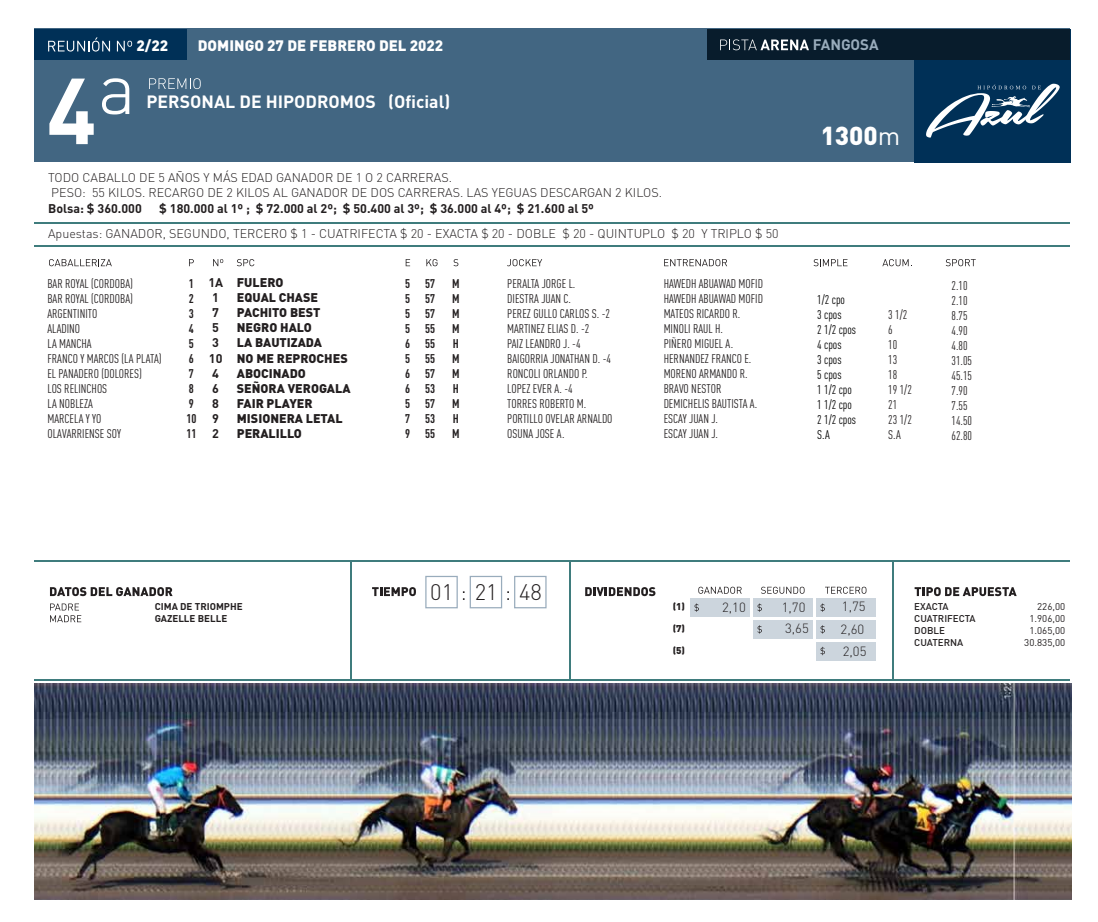
<style>
.page{position:relative;width:1098px;height:922px;background:#fff}
.page>*{position:absolute;margin:0;border:0;box-sizing:border-box;transform-origin:0 0}
.t1{font:700 92px "DIN Pro";color:#fff}
.t2{font:900 25.62px "DIN Pro";color:#fff}
.t3{font:300 22.25px "DIN Pro";color:#231f20}
.t4{font:700 17.62px "DIN Pro";color:#fff}
.t5{font:900 15px "DIN Pro";color:#fff}
.t6{font:700 15px "DIN Pro";color:#99acbc}
.t7{font:300 13.25px/22.4px "DIN Pro";color:#231f20}
.t8{font:12.5px/15px "FFDIN Pro Cond";color:#231f20}
.t9{font:300 12.5px/15px "DIN Pro";color:#231f20}
.t10{font:900 12.5px/15px "DIN Pro";color:#231f20}
.t11{font:700 12.5px/15px "DIN Pro";color:#231f20}
.t12{font:12.5px/15px "FFDIN Pro Cond";color:#000}
.t13{font:700 12.5px/15px "FFDIN Pro Cond";color:#231f20;text-align:justify}
.t14{font:9.75px/11.8px "DIN Pro";color:#231f20;text-align:right}
.t15{font:500 9.75px/11.8px "DIN Pro";color:#231f20}
.t16{font:700 9.75px/11.8px "DIN Pro";color:#231f20}
.t17{font:900 9.75px "DIN Pro";color:#231f20}
.s1{font-weight:400}
</style>
<div class="page">
<div style="left:34px;top:28px;width:1036px;height:133px;background:#426682"></div>
<div style="left:914px;top:29px;width:156px;height:134px;background:#003057"></div>
<div style="left:34px;top:29px;width:154px;height:31px;background:#003057"></div>
<div style="left:707px;top:29px;width:363px;height:31px;background:#081c2c"></div>
<hr style="left:34px;top:560px;width:1036px;height:1px;background:#3f7c7d">
<hr style="left:34px;top:679px;width:1036px;height:1px;background:#3f7c7d">
<hr style="left:569px;top:560px;width:1px;height:120px;background:#3f7c7d">
<hr style="left:350px;top:560px;width:1px;height:120px;background:#3f7c7d">
<hr style="left:892px;top:560px;width:1px;height:120px;background:#3f7c7d">
<div style="left:425px;top:575px;width:33px;height:33px;border:1px solid #99acbc"></div>
<div style="left:469px;top:575px;width:33px;height:33px;border:1px solid #99acbc"></div>
<div style="left:514px;top:575px;width:32px;height:33px;border:1px solid #99acbc"></div>
<hr style="left:34px;top:222px;width:1036px;height:1px;background:#3f7c7d">
<hr style="left:34px;top:245px;width:1036px;height:2px;background:#3f7c7d">
<svg style="left:48px;top:37px;width:62px;height:15px"></svg>
<svg style="left:117px;top:41px;width:15px;height:10px"></svg>
<svg style="left:720px;top:39px;width:89px;height:11px"></svg>
<svg style="left:102px;top:78px;width:27px;height:36px"></svg>
<svg style="left:149px;top:78px;width:52px;height:11px"></svg>
<svg style="left:49px;top:259px;width:63px;height:7px"></svg>
<svg style="left:237px;top:259px;width:17px;height:7px"></svg>
<svg style="left:507px;top:259px;width:35px;height:7px"></svg>
<svg style="left:664px;top:259px;width:63px;height:7px"></svg>
<svg style="left:813px;top:259px;width:34px;height:7px"></svg>
<svg style="left:945px;top:259px;width:30px;height:7px"></svg>
<svg style="left:882px;top:259px;width:27px;height:7px"></svg>
<svg style="left:189px;top:259px;width:5px;height:7px"></svg>
<svg style="left:406px;top:259px;width:4px;height:7px"></svg>
<svg style="left:426px;top:259px;width:11px;height:7px"></svg>
<svg style="left:453px;top:259px;width:5px;height:7px"></svg>
<svg style="left:213px;top:259px;width:10px;height:7px"></svg>
<svg style="left:372px;top:587px;width:44px;height:9px"></svg>
<svg style="left:50px;top:587px;width:123px;height:9px"></svg>
<svg style="left:585px;top:587px;width:70px;height:9px"></svg>
<svg style="left:914px;top:587px;width:102px;height:9px"></svg>
<svg style="left:698px;top:586px;width:43px;height:7px"></svg>
<svg style="left:761px;top:586px;width:43px;height:7px"></svg>
<svg style="left:825px;top:586px;width:41px;height:7px"></svg>
<div style="left:690px;top:598px;width:59px;height:18px;background:#ccd5dd"></div>
<svg style="left:694px;top:603px;width:5px;height:8px"></svg>
<div style="left:753px;top:598px;width:59px;height:18px;background:#ccd5dd"></div>
<svg style="left:757px;top:603px;width:5px;height:8px"></svg>
<div style="left:816px;top:598px;width:59px;height:18px;background:#ccd5dd"></div>
<svg style="left:820px;top:603px;width:5px;height:8px"></svg>
<div style="left:753px;top:619px;width:59px;height:19px;background:#ccd5dd"></div>
<svg style="left:757px;top:625px;width:5px;height:8px"></svg>
<div style="left:816px;top:619px;width:59px;height:19px;background:#ccd5dd"></div>
<svg style="left:820px;top:625px;width:5px;height:8px"></svg>
<div style="left:816px;top:641px;width:59px;height:19px;background:#ccd5dd"></div>
<svg style="left:820px;top:646px;width:5px;height:9px"></svg>
<svg style="left:50px;top:603px;width:31px;height:19px"></svg>
<svg style="left:926px;top:84px;width:133px;height:53px"></svg>
<img style="left:34px;top:683px;width:1037px;height:216px">
<h1 class="t1" style="left:47px;top:48px;width:51px">4</h1>
<p class="t5" style="left:137px;top:36px;width:33px">2/22</p>
<p class="t5" style="left:198px;top:36px;width:247px">DOMINGO 27 DE FEBRERO DEL 2022</p>
<p class="t6" style="left:813px;top:35px;width:67px">FANGOSA</p>
<h3 class="t4" style="left:147px;top:89px;width:305px">PERSONAL DE HIPODROMOS (Oficial)</h3>
<h2 class="t2" style="left:820px;top:118px;width:81px">1300<span class="s1">m</span></h2>
<p class="t9" style="left:48px;top:169px;width:615px">TODO CABALLO DE 5 AÑOS Y MÁS EDAD GANADOR DE 1 O 2 CARRERAS.<br>PESO: 55 KILOS. RECARGO DE 2 KILOS AL GANADOR DE DOS CARRERAS. LAS YEGUAS DESCARGAN 2 KILOS.</p>
<p class="t11" style="left:48px;top:201px;width:95px">Bolsa: $ 360.000</p>
<p class="t11" style="left:159px;top:201px;width:436px">$ 180.000 al 1º ; $ 72.000 al 2º; $ 50.400 al 3º; $ 36.000 al 4º; $ 21.600 al 5º</p>
<p class="t9" style="left:48px;top:226px;width:732px">Apuestas: GANADOR, SEGUNDO, TERCERO $ 1 - CUATRIFECTA $ 20 - EXACTA $ 20 - DOBLE $ 20 - QUINTUPLO $ 20 Y TRIPLO $ 50</p>
<p class="t8" style="left:47px;top:275px;width:116px">BAR ROYAL (CORDOBA)<br>BAR ROYAL (CORDOBA)<br>ARGENTINITO<br>ALADINO<br>LA MANCHA<br>FRANCO Y MARCOS (LA PLATA)<br>EL PANADERO (DOLORES)<br>LOS RELINCHOS<br>LA NOBLEZA<br>MARCELA Y YO<br>OLAVARRIENSE SOY</p>
<p class="t13" style="left:186px;top:275px;width:12px;text-align:left">1<br>2<br>3<br>4<br>5<br>6<br>7<br>8<br>9<br>10<br>11</p>
<p class="t11" style="left:208px;top:275px;width:16px">1A<br>1<br>7<br>5<br>3<br>10<br>4<br>6<br>8<br>9<br>2</p>
<p class="t10" style="left:237px;top:275px;width:115px">FULERO<br>EQUAL CHASE<br>PACHITO BEST<br>NEGRO HALO<br>LA BAUTIZADA<br>NO ME REPROCHES<br>ABOCINADO<br>SEÑORA VEROGALA<br>FAIR PLAYER<br>MISIONERA LETAL<br>PERALILLO</p>
<p class="t13" style="left:405px;top:275px;width:7px">5<br>5<br>5<br>5<br>6<br>5<br>6<br>6<br>5<br>7<br>9</p>
<p class="t13" style="left:425px;top:275px;width:12px">57<br>57<br>57<br>55<br>55<br>55<br>57<br>53<br>57<br>53<br>55</p>
<p class="t13" style="left:452px;top:275px;width:9px">M M M M H M M H M H M</p>
<p class="t8" style="left:507px;top:275px;width:107px">PERALTA JORGE L.<br>DIESTRA JUAN C.<br>PEREZ GULLO CARLOS S. -2<br>MARTINEZ ELIAS D. -2<br>PAIZ LEANDRO J. -4<br>BAIGORRIA JONATHAN D. -4<br>RONCOLI ORLANDO P.<br>LOPEZ EVER A. -4<br>TORRES ROBERTO M.<br>PORTILLO OVELAR ARNALDO<br>OSUNA JOSE A.</p>
<p class="t8" style="left:663px;top:275px;width:101px">HAWEDH ABUAWAD MOFID<br>HAWEDH ABUAWAD MOFID<br>MATEOS RICARDO R.<br>MINOLI RAUL H.<br>PIÑERO MIGUEL A.<br>HERNANDEZ FRANCO E.<br>MORENO ARMANDO R.<br>BRAVO NESTOR<br>DEMICHELIS BAUTISTA A.<br>ESCAY JUAN J.<br>ESCAY JUAN J.</p>
<p class="t12" style="left:817px;top:291px;width:40px">1/2 cpo<br>3 cpos<br>2 1/2 cpos<br>4 cpos<br>3 cpos<br>5 cpos<br>1 1/2 cpo<br>1 1/2 cpo<br>2 1/2 cpos<br>S.A</p>
<p class="t8" style="left:888px;top:306px;width:25px">3 1/2<br>6<br>10<br>13<br>18<br>19 1/2<br>21<br>23 1/2<br>S.A</p>
<p class="t8" style="left:951px;top:276px;width:22px">2.10<br>2.10<br>8.75<br>4.90<br>4.80<br>31.05<br>45.15<br>7.90<br>7.55<br>14.50<br>62.80</p>
<h3 class="t3" style="left:430px;top:576px;width:113px">01 21 48</h3>
<p class="t7" style="left:840px;top:594px;width:27px">1,75<br>2,60<br>2,05</p>
<p class="t17" style="left:672px;top:600px;width:14px">(1)</p>
<p class="t7" style="left:722px;top:595px;width:25px">2,10</p>
<p class="t7" style="left:781px;top:595px;width:25px">1,70</p>
<p class="t17" style="left:672px;top:622px;width:14px">(7)</p>
<p class="t7" style="left:785px;top:616px;width:25px">3,65</p>
<p class="t17" style="left:672px;top:643px;width:14px">(5)</p>
<p class="t16" style="left:155px;top:600px;width:89px">CIMA DE TRIOMPHE<br>GAZELLE BELLE</p>
<p class="t14" style="left:1024px;top:600px;width:42px">226,00<br>1.906,00<br>1.065,00<br>30.835,00</p>
<p class="t15" style="left:914px;top:600px;width:63px">EXACTA<br>CUATRIFECTA<br>DOBLE<br>CUATERNA</p>
</div>
